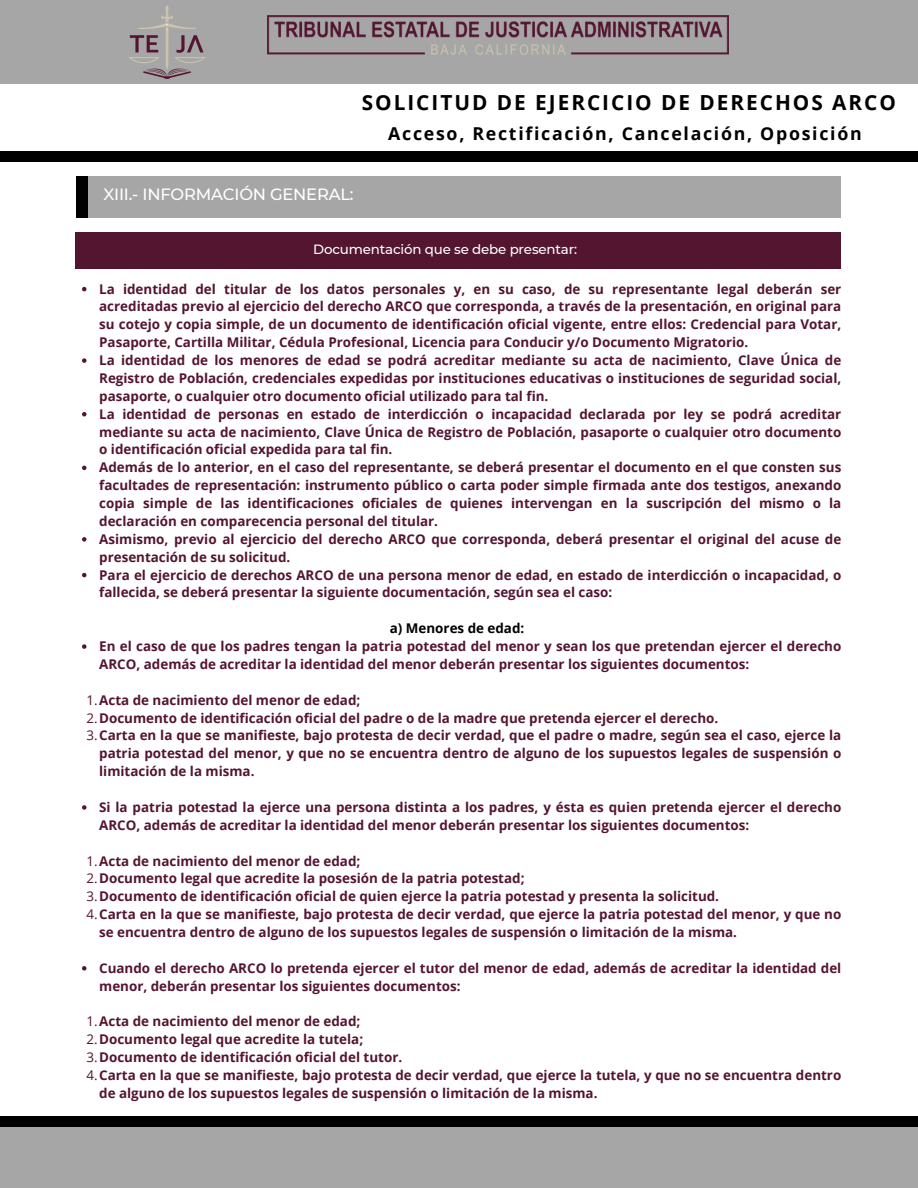
<style>
.page{position:relative;width:918px;height:1188px;background:#fff}
.page>*{position:absolute;margin:0;border:0;box-sizing:border-box;transform-origin:0 0}
.t1{font:700 20.7px "Open Sans";letter-spacing:.095em;color:#000}
.t2{font:700 17.7px "Open Sans";letter-spacing:.095em;color:#000}
.t3{font:500 16.35px "Montserrat";letter-spacing:-.01em;color:#fff}
.t4{font:700 13.35px/17.9px "Open Sans";color:#541530}
.t5{font:500 13.35px "Montserrat";letter-spacing:-.01em;color:#fff}
.t6{font:700 13.35px "Open Sans";color:#000}
.s1{font-weight:400}
</style>
<div class="page">
<div style="left:0;top:0;width:918px;height:83px;background:#a6a6a6"></div>
<img style="left:268px;top:15px;width:461px;height:40px">
<img style="left:128px;top:5px;width:78px;height:74px">
<div style="left:0;top:151px;width:918px;height:11px;background:#000"></div>
<div style="left:76px;top:176px;width:23px;height:42px;background:#000"></div>
<div style="left:89px;top:176px;width:752px;height:42px;background:#a6a6a6"></div>
<div style="left:0;top:1127px;width:918px;height:61px;background:#a6a6a6"></div>
<div style="left:0;top:1116px;width:918px;height:11px;background:#000"></div>
<div style="left:75px;top:232px;width:766px;height:37px;background:#541530"></div>
<svg style="left:82px;top:287px;width:4px;height:4px"></svg>
<svg style="left:82px;top:358px;width:4px;height:5px"></svg>
<svg style="left:82px;top:412px;width:4px;height:4px"></svg>
<svg style="left:82px;top:466px;width:4px;height:4px"></svg>
<svg style="left:82px;top:537px;width:4px;height:5px"></svg>
<svg style="left:82px;top:573px;width:4px;height:4px"></svg>
<svg style="left:82px;top:644px;width:4px;height:5px"></svg>
<svg style="left:82px;top:805px;width:4px;height:5px"></svg>
<svg style="left:82px;top:966px;width:4px;height:5px"></svg>
<p class="t1" style="left:362px;top:88px;width:536px">SOLICITUD DE EJERCICIO DE DERECHOS ARCO</p>
<p class="t2" style="left:388px;top:121px;width:475px">Acceso, Rectificación, Cancelación, Oposición</p>
<h1 class="t3" style="left:103px;top:185px;width:252px">XIII.- INFORMACIÓN GENERAL:</h1>
<h3 class="t5" style="left:313px;top:241px;width:266px">Documentación que se debe presentar:</h3>
<h2 class="t4" style="left:99px;top:279px;width:744px;text-align:justify">La identidad del titular de los datos personales y, en su caso, de su representante legal deberán ser acreditadas previo al ejercicio del derecho ARCO que corresponda, a través de la presentación, en original para su cotejo y copia simple, de un documento de identificación oficial vigente, entre ellos: Credencial para Votar, Pasaporte, Cartilla Militar, Cédula Profesional, Licencia para Conducir y/o Documento Migratorio.</h2>
<h4 class="t4" style="left:99px;top:351px;width:744px;text-align:justify">La identidad de los menores de edad se podrá acreditar mediante su acta de nacimiento, Clave Única de Registro de Población, credenciales expedidas por instituciones educativas o instituciones de seguridad social, pasaporte, o cualquier otro documento oficial utilizado para tal fin.</h4>
<p class="t4" style="left:99px;top:405px;width:744px;text-align:justify">La identidad de personas en estado de interdicción o incapacidad declarada por ley se podrá acreditar mediante su acta de nacimiento, Clave Única de Registro de Población, pasaporte o cualquier otro documento o identificación oficial expedida para tal fin.</p>
<p class="t4" style="left:99px;top:458px;width:744px;text-align:justify">Además de lo anterior, en el caso del representante, se deberá presentar el documento en el que consten sus facultades de representación: instrumento público o carta poder simple firmada ante dos testigos, anexando copia simple de las identificaciones oficiales de quienes intervengan en la suscripción del mismo o la declaración en comparecencia personal del titular.</p>
<p class="t4" style="left:99px;top:530px;width:744px">Asimismo, previo al ejercicio del derecho ARCO que corresponda, deberá presentar el original del acuse de presentación de su solicitud.</p>
<p class="t4" style="left:99px;top:565px;width:744px">Para el ejercicio de derechos ARCO de una persona menor de edad, en estado de interdicción o incapacidad, o fallecida, se deberá presentar la siguiente documentación, según sea el caso:</p>
<p class="t6" style="left:390px;top:619px;width:136px">a) Menores de edad:</p>
<p class="t4" style="left:99px;top:637px;width:744px">En el caso de que los padres tengan la patria potestad del menor y sean los que pretendan ejercer el derecho<br>ARCO, además de acreditar la identidad del menor deberán presentar los siguientes documentos:</p>
<h4 class="t4" style="left:87px;top:691px;width:275px"><span class="s1">1.</span>Acta de nacimiento del menor de edad;</h4>
<p class="t4" style="left:87px;top:708px;width:633px"><span class="s1">2.</span>Documento de identificación oficial del padre o de la madre que pretenda ejercer el derecho.</p>
<p class="t4" style="left:99px;top:726px;width:744px;text-align:justify;text-indent:-13px"><span class="s1">3.</span>Carta en la que se manifieste, bajo protesta de decir verdad, que el padre o madre, según sea el caso, ejerce la patria potestad del menor, y que no se encuentra dentro de alguno de los supuestos legales de suspensión o limitación de la misma.</p>
<p class="t4" style="left:99px;top:798px;width:744px">Si la patria potestad la ejerce una persona distinta a los padres, y ésta es quien pretenda ejercer el derecho<br>ARCO, además de acreditar la identidad del menor deberán presentar los siguientes documentos:</p>
<p class="t4" style="left:87px;top:851px;width:275px"><span class="s1">1.</span>Acta de nacimiento del menor de edad;</p>
<p class="t4" style="left:87px;top:869px;width:439px"><span class="s1">2.</span>Documento legal que acredite la posesión de la patria potestad;</p>
<p class="t4" style="left:87px;top:887px;width:634px"><span class="s1">3.</span>Documento de identificación oficial de quien ejerce la patria potestad y presenta la solicitud.</p>
<p class="t4" style="left:99px;top:905px;width:744px;text-indent:-13px"><span class="s1">4.</span>Carta en la que se manifieste, bajo protesta de decir verdad, que ejerce la patria potestad del menor, y que no se encuentra dentro de alguno de los supuestos legales de suspensión o limitación de la misma.</p>
<p class="t4" style="left:99px;top:959px;width:744px">Cuando el derecho ARCO lo pretenda ejercer el tutor del menor de edad, además de acreditar la identidad del menor, deberán presentar los siguientes documentos:</p>
<p class="t4" style="left:87px;top:1012px;width:275px"><span class="s1">1.</span>Acta de nacimiento del menor de edad;</p>
<p class="t4" style="left:87px;top:1030px;width:278px"><span class="s1">2.</span>Documento legal que acredite la tutela;</p>
<p class="t4" style="left:87px;top:1048px;width:317px"><span class="s1">3.</span>Documento de identificación oficial del tutor.</p>
<p class="t4" style="left:99px;top:1066px;width:744px;text-indent:-13px"><span class="s1">4.</span>Carta en la que se manifieste, bajo protesta de decir verdad, que ejerce la tutela, y que no se encuentra dentro de alguno de los supuestos legales de suspensión o limitación de la misma.</p>
</div>
